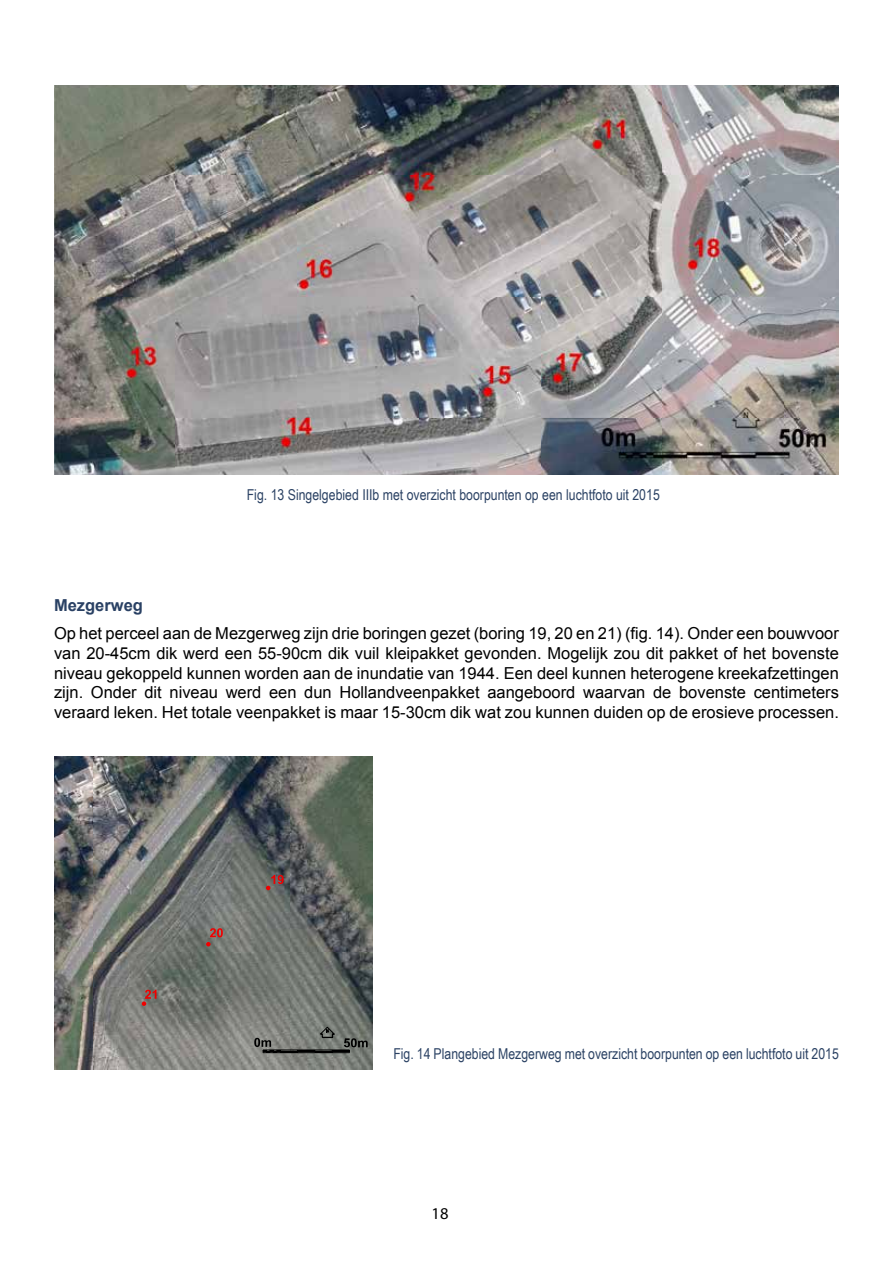
<style>
.page{position:relative;width:893px;height:1263px;background:#fff}
.page>*{position:absolute;margin:0;border:0;box-sizing:border-box;transform-origin:0 0}
.t1{font:16.5px/19.8px "Arial";color:#000;text-align:justify}
.t2{font:700 16.5px "Arial";color:#2a4164}
.t3{font:16.5px "Myriad Pro";color:#000}
.t4{font:15px "Arial Narrow";color:#2b4264}
</style>
<div class="page">
<img style="left:54px;top:756px;width:318px;height:313px">
<svg style="left:254px;top:1027px;width:114px;height:26px;background:#696c67"></svg>
<svg style="left:266px;top:875px;width:18px;height:15px"></svg>
<svg style="left:206px;top:928px;width:17px;height:18px"></svg>
<svg style="left:142px;top:990px;width:15px;height:16px"></svg>
<img style="left:54px;top:85px;width:785px;height:389px">
<p class="t4" style="left:247px;top:484px;width:415px">Fig. 13 Singelgebied IIIb met overzicht boorpunten op een luchtfoto uit 2015</p>
<p class="t2" style="left:54px;top:594px;width:90px">Mezgerweg</p>
<p class="t1" style="left:54px;top:623px;width:786px">Op het perceel aan de Mezgerweg zijn drie boringen gezet (boring 19, 20 en 21) (fig. 14). Onder een bouwvoor van 20-45cm dik werd een 55-90cm dik vuil kleipakket gevonden. Mogelijk zou dit pakket of het bovenste niveau gekoppeld kunnen worden aan de inundatie van 1944. Een deel kunnen heterogene kreekafzettingen zijn. Onder dit niveau werd een dun Hollandveenpakket aangeboord waarvan de bovenste centimeters veraard leken. Het totale veenpakket is maar 15-30cm dik wat zou kunnen duiden op de erosieve processen.</p>
<p class="t4" style="left:393px;top:1042px;width:447px">Fig. 14 Plangebied Mezgerweg met overzicht boorpunten op een luchtfoto uit 2015</p>
<p class="t3" style="left:432px;top:1203px;width:18px">18</p>
</div>
